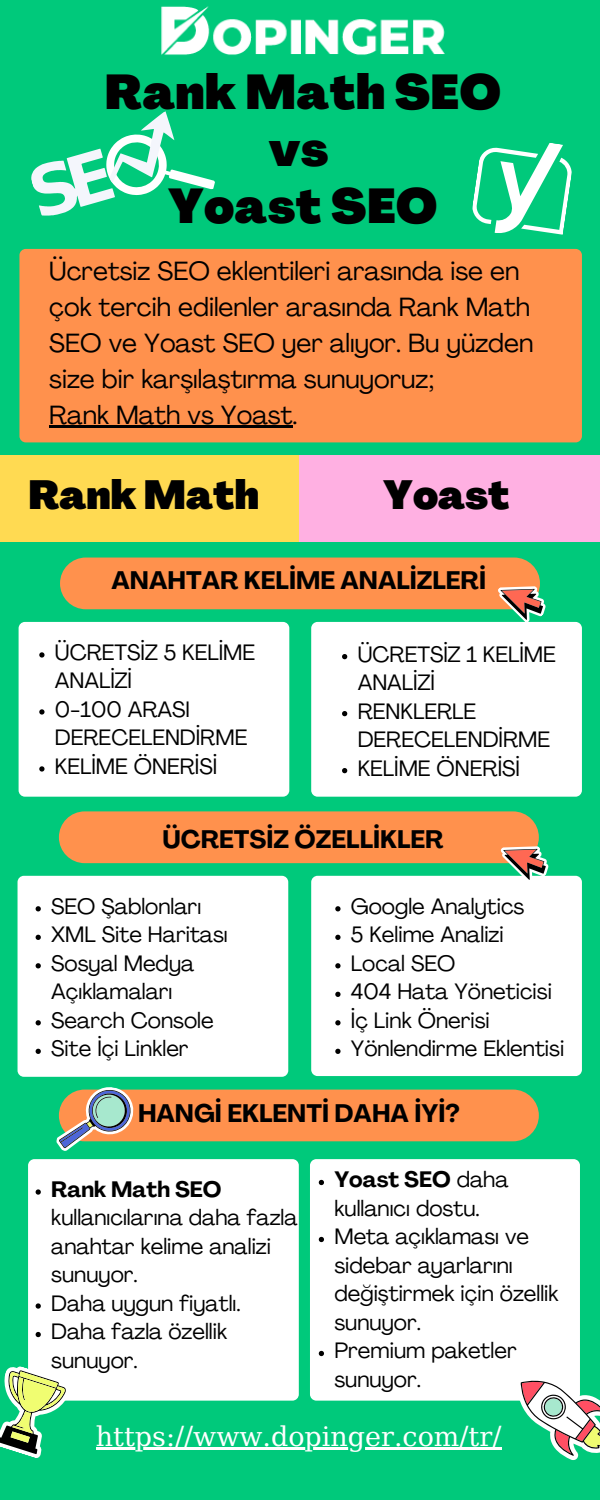
<style>
.page{position:relative;width:600px;height:1500px;background:#00c97b}
.page>*{position:absolute;margin:0;border:0;box-sizing:border-box;transform-origin:0 0}
.t1{font:900 48px/57px "Agrandir";letter-spacing:.01em;color:#000;text-align:center}
.t2{font:900 40px "Agrandir";color:#000}
.t3{font:27px "DejaVu Serif";color:#fff}
.t4{font:26px/36px "Agrandir";color:#000}
.t5{font:700 25px "Agrandir";color:#000}
.t6{font:22px/28.5px "Agrandir";color:#000}
.t7{font:700 22px "Agrandir";color:#000}
.s1{font-weight:700}
</style>
<div class="page">
<div style="left:311px;top:876px;width:271px;height:200px;background:#fff;border-radius:6px"></div>
<div style="left:18px;top:876px;width:270px;height:201px;background:#fff;border-radius:6px"></div>
<div style="left:59px;top:811px;width:480px;height:52px;background:#ff914d;border-radius:26px"></div>
<div style="left:299px;top:455px;width:301px;height:87px;background:#ffb0e2"></div>
<div style="left:0;top:455px;width:299px;height:87px;background:#ffda52"></div>
<div style="left:311px;top:622px;width:271px;height:175px;background:#fff;border-radius:6px"></div>
<div style="left:28px;top:1159px;width:271px;height:242px;background:#fff;border-radius:6px"></div>
<div style="left:310px;top:1159px;width:270px;height:242px;background:#fff;border-radius:6px"></div>
<div style="left:19px;top:622px;width:270px;height:175px;background:#fff;border-radius:6px"></div>
<div style="left:60px;top:558px;width:480px;height:51px;background:#ff914d;border-radius:26px"></div>
<svg style="left:516px;top:1380px;width:84px;height:80px"></svg>
<svg style="left:0;top:1362px;width:73px;height:96px"></svg>
<svg style="left:495px;top:569px;width:59px;height:53px"></svg>
<svg style="left:472px;top:143px;width:100px;height:92px"></svg>
<svg style="left:31px;top:123px;width:184px;height:93px"></svg>
<img style="left:150px;top:6px;width:295px;height:177px">
<svg style="left:335px;top:906px;width:6px;height:5px"></svg>
<svg style="left:335px;top:935px;width:6px;height:5px"></svg>
<svg style="left:335px;top:963px;width:6px;height:5px"></svg>
<svg style="left:335px;top:992px;width:6px;height:5px"></svg>
<svg style="left:335px;top:1020px;width:6px;height:5px"></svg>
<svg style="left:335px;top:1049px;width:6px;height:5px"></svg>
<svg style="left:36px;top:906px;width:5px;height:5px"></svg>
<svg style="left:36px;top:935px;width:5px;height:5px"></svg>
<svg style="left:36px;top:963px;width:5px;height:5px"></svg>
<svg style="left:36px;top:1020px;width:5px;height:5px"></svg>
<svg style="left:36px;top:1049px;width:5px;height:5px"></svg>
<svg style="left:342px;top:654px;width:5px;height:5px"></svg>
<svg style="left:342px;top:711px;width:5px;height:5px"></svg>
<svg style="left:342px;top:768px;width:5px;height:5px"></svg>
<svg style="left:39px;top:652px;width:6px;height:6px"></svg>
<svg style="left:39px;top:709px;width:6px;height:6px"></svg>
<svg style="left:39px;top:766px;width:6px;height:6px"></svg>
<svg style="left:498px;top:829px;width:59px;height:51px"></svg>
<div style="left:19px;top:249px;width:563px;height:193px;background:#ff914d;border-radius:6px"></div>
<hr style="left:49px;top:425px;width:243px;height:3px;background:#000">
<div style="left:59px;top:1090px;width:480px;height:51px;background:#ff914d;border-radius:26px"></div>
<svg style="left:56px;top:1087px;width:81px;height:64px"></svg>
<svg style="left:36px;top:1189px;width:5px;height:6px"></svg>
<svg style="left:36px;top:1303px;width:5px;height:6px"></svg>
<svg style="left:36px;top:1332px;width:5px;height:5px"></svg>
<svg style="left:319px;top:1180px;width:5px;height:5px"></svg>
<svg style="left:319px;top:1237px;width:5px;height:5px"></svg>
<svg style="left:319px;top:1351px;width:5px;height:5px"></svg>
<hr style="left:96px;top:1447px;width:406px;height:3px;background:#fff">
<h1 class="t1" style="left:105px;top:69px;width:398px">Rank Math SEO vs<br>Yoast SEO</h1>
<p class="t4" style="left:49px;top:255px;width:486px">Ücretsiz SEO eklentileri arasında ise en çok tercih edilenler arasında Rank Math SEO ve Yoast SEO yer alıyor. Bu yüzden size bir karşılaştırma sunuyoruz;<br>Rank Math vs Yoast.</p>
<h2 class="t2" style="left:28px;top:479px;width:233px">Rank Math</h2>
<h2 class="t2" style="left:383px;top:479px;width:128px">Yoast</h2>
<p class="t5" style="left:112px;top:571px;width:376px">ANAHTAR KELİME ANALİZLERİ</p>
<p class="t6" style="left:55px;top:640px;width:202px">ÜCRETSİZ 5 KELİME<br>ANALİZİ<br>0-100 ARASI<br>DERECELENDİRME<br>KELİME ÖNERİSİ</p>
<p class="t6" style="left:358px;top:642px;width:200px">ÜCRETSİZ 1 KELİME<br>ANALİZİ<br>RENKLERLE<br>DERECELENDİRME<br>KELİME ÖNERİSİ</p>
<p class="t5" style="left:162px;top:829px;width:283px">ÜCRETSİZ ÖZELLİKLER</p>
<p class="t6" style="left:51px;top:894px;width:178px">SEO Şablonları<br>XML Site Haritası<br>Sosyal Medya<br>Açıklamaları<br>Search Console<br>Site İçi Linkler</p>
<p class="t6" style="left:351px;top:894px;width:215px">Google Analytics<br>5 Kelime Analizi<br>Local SEO<br>404 Hata Yöneticisi<br>İç Link Önerisi<br>Yönlendirme Eklentisi</p>
<p class="t5" style="left:138px;top:1103px;width:323px">HANGİ EKLENTİ DAHA İYİ?</p>
<p class="t6" style="left:334px;top:1168px;width:226px"><span class="s1">Yoast SEO</span> daha kullanıcı dostu.<br>Meta açıklaması ve sidebar ayarlarını değiştirmek için özellik sunuyor.<br>Premium paketler sunuyor.</p>
<p class="t3" style="left:96px;top:1421px;width:407px">https://www.dopinger.com/tr/</p>
<p class="t7" style="left:51px;top:1180px;width:172px">Rank Math SEO</p>
<p class="t6" style="left:51px;top:1206px;width:248px">kullanıcılarına daha fazla anahtar kelime analizi sunuyor.<br>Daha uygun fiyatlı.<br>Daha fazla özellik sunuyor.</p>
</div>
